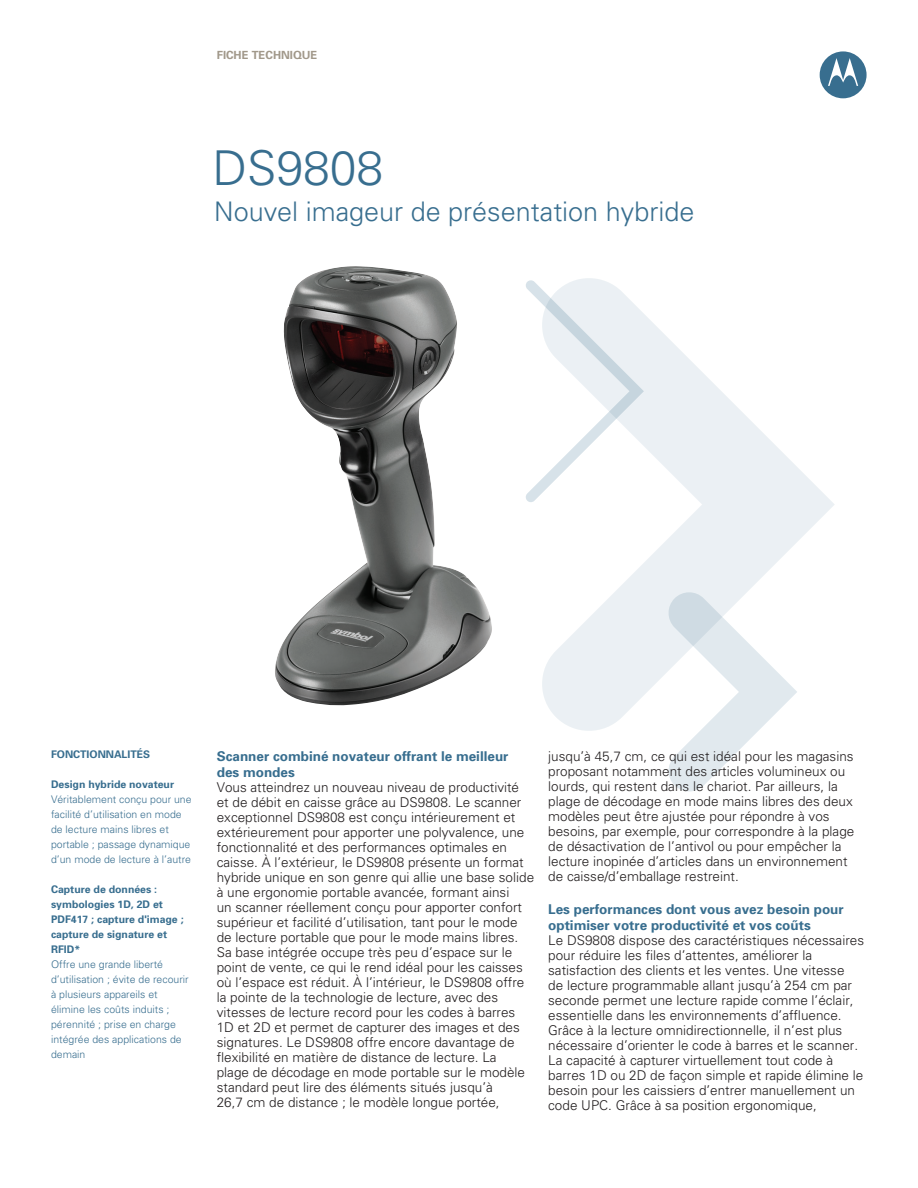
<style>
.page{position:relative;width:918px;height:1188px;background:#fff}
.page>*{position:absolute;margin:0;border:0;box-sizing:border-box;transform-origin:0 0}
.t1{font:300 48px "Univers";color:#386e8f}
.t2{font:300 27px "Univers";color:#386e8f}
.t3{font:300 13.5px/15px "Univers";color:#231f20}
.t4{font:700 13.5px/16.2px "Univers 65";color:#386e8f}
.t5{font:700 11.25px "Univers 65";color:#a1988a}
.t6{font:300 10.5px/15px "Univers";color:#386e8f}
.t7{font:700 10.5px/15px "Univers 65";color:#386e8f}
</style>
<div class="page">
<svg style="left:542px;top:278px;width:293px;height:453px"></svg>
<svg style="left:667px;top:591px;width:130px;height:201px"></svg>
<svg style="left:526px;top:280px;width:118px;height:223px"></svg>
<svg style="left:820px;top:51px;width:47px;height:47px"></svg>
<img style="left:275px;top:266px;width:217px;height:440px">
<p class="t5" style="left:217px;top:48px;width:50px">Fiche TECH</p>
<p class="t5" style="left:281px;top:48px;width:36px">NIQUE</p>
<h1 class="t1" style="left:213px;top:139px;width:172px">DS9808</h1>
<h2 class="t2" style="left:214px;top:195px;width:482px">Nouvel imageur de présentation hybride</h2>
<p class="t7" style="left:51px;top:747px;width:101px">FONCTIONNALITÉS</p>
<p class="t7" style="left:51px;top:777px;width:125px">Design hybride novateur</p>
<p class="t6" style="left:51px;top:792px;width:142px">Véritablement conçu pour une facilité d’utilisation en mode de lecture mains libres et portable ; passage dynamique d’un mode de lecture à l’autre</p>
<p class="t7" style="left:51px;top:882px;width:134px">Capture de données : symbologies 1D, 2D et<br>PDF417 ; capture d'image ; capture de signature et<br>RFID*</p>
<p class="t6" style="left:51px;top:957px;width:139px">Offre une grande liberté d’utilisation ; évite de recourir à plusieurs appareils et élimine les coûts induits ; pérennité ; prise en charge intégrée des applications de demain</p>
<p class="t4" style="left:217px;top:747px;width:293px">Scanner combiné novateur offrant le meilleur des mondes</p>
<p class="t3" style="left:217px;top:780px;width:319px">Vous atteindrez un nouveau niveau de productivité et de débit en caisse grâce au DS9808. Le scanner exceptionnel DS9808 est conçu intérieurement et extérieurement pour apporter une polyvalence, une fonctionnalité et des performances optimales en caisse. À l’extérieur, le DS9808 présente un format hybride unique en son genre qui allie une base solide à une ergonomie portable avancée, formant ainsi<br>un scanner réellement conçu pour apporter confort supérieur et facilité d’utilisation, tant pour le mode de lecture portable que pour le mode mains libres.<br>Sa base intégrée occupe très peu d’espace sur le point de vente, ce qui le rend idéal pour les caisses où l’espace est réduit. À l’intérieur, le DS9808 offre la pointe de la technologie de lecture, avec des vitesses de lecture record pour les codes à barres 1D et 2D et permet de capturer des images et des signatures. Le DS9808 offre encore davantage de flexibilité en matière de distance de lecture. La<br>plage de décodage en mode portable sur le modèle standard peut lire des éléments situés jusqu’à<br>26,7 cm de distance ; le modèle longue portée,</p>
<p class="t3" style="left:548px;top:749px;width:308px">jusqu’à 45,7 cm, ce qui est idéal pour les magasins proposant notamment des articles volumineux ou lourds, qui restent dans le chariot. Par ailleurs, la plage de décodage en mode mains libres des deux modèles peut être ajustée pour répondre à vos besoins, par exemple, pour correspondre à la plage de désactivation de l’antivol ou pour empêcher la lecture inopinée d’articles dans un environnement de caisse/d’emballage restreint.</p>
<p class="t4" style="left:548px;top:900px;width:297px">Les performances dont vous avez besoin pour optimiser votre productivité et vos coûts</p>
<p class="t3" style="left:548px;top:933px;width:317px">Le DS9808 dispose des caractéristiques nécessaires pour réduire les files d’attentes, améliorer la satisfaction des clients et les ventes. Une vitesse<br>de lecture programmable allant jusqu’à 254 cm par seconde permet une lecture rapide comme l’éclair, essentielle dans les environnements d’affluence.<br>Grâce à la lecture omnidirectionnelle, il n’est plus nécessaire d’orienter le code à barres et le scanner.<br>La capacité à capturer virtuellement tout code à barres 1D ou 2D de façon simple et rapide élimine le besoin pour les caissiers d’entrer manuellement un code UPC. Grâce à sa position ergonomique,</p>
</div>
